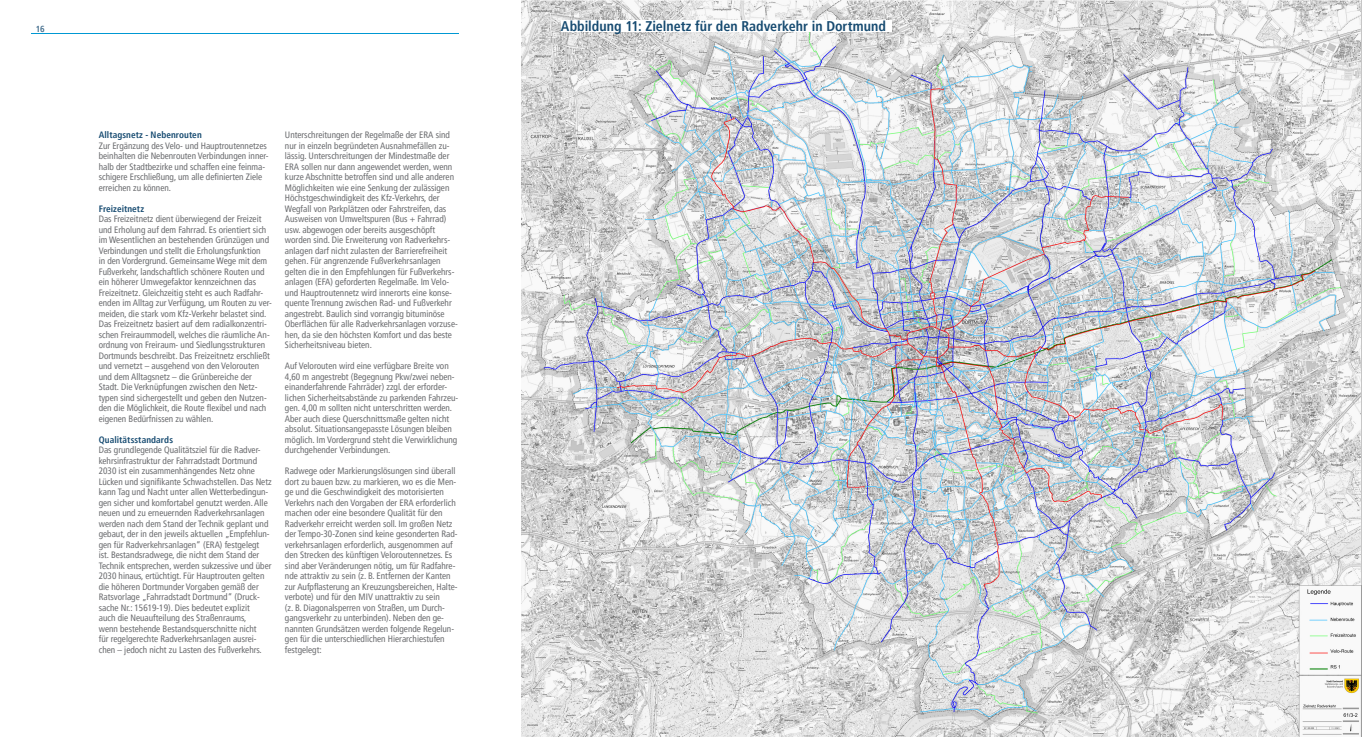
<style>
.page{position:relative;width:1362px;height:737px;background:#fff}
.page>*{position:absolute;margin:0;border:0;box-sizing:border-box;transform-origin:0 0}
.Überschrift_im_Text{font:700 condensed 14px "Frutiger LT Pro";color:#174b71}
.Text{font:condensed 9.19px/10.5px "Frutiger LT Pro";color:#6c6d70}
.Überschrift_im_Text-2{font:700 condensed 9.19px "Frutiger LT Pro";letter-spacing:.005em;color:#174b71}
.Text-2{font:700 condensed 9.19px "Frutiger LT Pro";letter-spacing:.01em;color:#174b71}
.t1{font:700 condensed 8.75px "Frutiger LT Pro";color:#456f8e}
</style>
<div class="page">
<hr style="left:32px;top:33px;width:426px;height:1px;background:#0098d3">
<img style="left:521px;top:0;width:840px;height:737px">
<div style="left:561px;top:20px;width:330px;height:12px;background:#fff"></div>
<p class="t1" style="left:36px;top:23px;width:11px">16</p>
<p class="Überschrift_im_Text-2" style="left:99px;top:129px;width:104px">Alltagsnetz - Nebenrouten</p>
<p class="Text" style="left:99px;top:140px;width:171px">Zur Ergänzung des Velo- und Hauptroutennetzes beinhalten die Nebenrouten Verbindungen inner&shy;halb der Stadtbezirke und schaffen eine feinma&shy;schigere Erschließung, um alle definierten Ziele erreichen zu können.</p>
<p class="Überschrift_im_Text-2" style="left:99px;top:203px;width:47px">Freizeitnetz</p>
<p class="Text" style="left:99px;top:214px;width:175px">Das Freizeitnetz dient überwiegend der Freizeit und Erholung auf dem Fahrrad. Es orientiert sich im Wesentlichen an bestehenden Grünzügen und Verbindungen und stellt die Erholungsfunktion<br>in den Vordergrund. Gemeinsame Wege mit dem Fußverkehr, landschaftlich schönere Routen und ein höherer Umwegefaktor kennzeichnen das Freizeitnetz. Gleichzeitig steht es auch Radfahr&shy;enden im Alltag zur Verfügung, um Routen zu ver&shy;meiden, die stark vom Kfz-Verkehr belastet sind.</p>
<p class="Text" style="left:99px;top:319px;width:172px">Das Freizeitnetz basiert auf dem radialkonzentri&shy;schen Freiraummodell, welches die räumliche An&shy;ordnung von Freiraum- und Siedlungsstrukturen Dortmunds beschreibt. Das Freizeitnetz erschließt und vernetzt – ausgehend von den Velorouten und dem Alltagsnetz – die Grünbereiche der Stadt. Die Verknüpfungen zwischen den Netz&shy;typen sind sichergestellt und geben den Nutzen&shy;den die Möglichkeit, die Route flexibel und nach eigenen Bedürfnissen zu wählen.</p>
<p class="Text-2" style="left:99px;top:434px;width:76px">Qualitätsstandards</p>
<p class="Text" style="left:99px;top:445px;width:174px">Das grundlegende Qualitätsziel für die Radver&shy;kehrsinfrastruktur der Fahrradstadt Dortmund 2030 ist ein zusammenhängendes Netz ohne Lücken und signifikante Schwachstellen. Das Netz kann Tag und Nacht unter allen Wetterbedingun&shy;gen sicher und komfortabel genutzt werden. Alle neuen und zu erneuernden Radverkehrsanlagen werden nach dem Stand der Technik geplant und gebaut, der in den jeweils aktuellen „Empfehlun&shy;gen für Radverkehrsanlagen“ (ERA) festgelegt ist. Bestandsradwege, die nicht dem Stand der Technik entsprechen, werden sukzessive und über 2030 hinaus, ertüchtigt. Für Hauptrouten gelten die höheren Dortmunder Vorgaben gemäß der Ratsvorlage „Fahrradstadt Dortmund“ (Druck&shy;sache Nr.: 15619-19). Dies bedeutet explizit<br>auch die Neuaufteilung des Straßenraums,<br>wenn bestehende Bestandsquerschnitte nicht<br>für regelgerechte Radverkehrsanlagen ausrei&shy;chen – jedoch nicht zu Lasten des Fußverkehrs.</p>
<p class="Text" style="left:285px;top:130px;width:174px">Unterschreitungen der Regelmaße der ERA sind nur in einzeln begründeten Ausnahmefällen zu&shy;lässig. Unterschreitungen der Mindestmaße der ERA sollen nur dann angewendet werden, wenn kurze Abschnitte betroffen sind und alle anderen Möglichkeiten wie eine Senkung der zulässigen Höchstgeschwindigkeit des Kfz-Verkehrs, der Wegfall von Parkplätzen oder Fahrstreifen, das Ausweisen von Umweltspuren (Bus + Fahrrad) usw. abgewogen oder bereits ausgeschöpft worden sind. Die Erweiterung von Radverkehrs&shy;anlagen darf nicht zulasten der Barrierefreiheit gehen. Für angrenzende Fußverkehrsanlagen gelten die in den Empfehlungen für Fußverkehrs&shy;anlagen (EFA) geforderten Regelmaße. Im Velo&shy;und Hauptroutennetz wird innerorts eine konse&shy;quente Trennung zwischen Rad- und Fußverkehr angestrebt. Baulich sind vorrangig bituminöse Oberflächen für alle Radverkehrsanlagen vorzuse&shy;hen, da sie den höchsten Komfort und das beste Sicherheitsniveau bieten.</p>
<p class="Text" style="left:285px;top:361px;width:175px">Auf Velorouten wird eine verfügbare Breite von 4,60 m angestrebt (Begegnung Pkw/zwei neben&shy;einanderfahrende Fahrräder) zzgl. der erforder&shy;lichen Sicherheitsabstände zu parkenden Fahrzeu&shy;gen. 4,00 m sollten nicht unterschritten werden.<br>Aber auch diese Querschnittsmaße gelten nicht absolut. Situationsangepasste Lösungen bleiben möglich. Im Vordergrund steht die Verwirklichung durchgehender Verbindungen.</p>
<p class="Text" style="left:285px;top:466px;width:174px">Radwege oder Markierungslösungen sind überall dort zu bauen bzw. zu markieren, wo es die Men&shy;ge und die Geschwindigkeit des motorisierten Verkehrs nach den Vorgaben der ERA erforderlich machen oder eine besondere Qualität für den Radverkehr erreicht werden soll. Im großen Netz der Tempo-30-Zonen sind keine gesonderten Rad&shy;verkehrsanlagen erforderlich, ausgenommen auf den Strecken des künftigen Veloroutennetzes. Es sind aber Veränderungen nötig, um für Radfahre&shy;nde attraktiv zu sein (z. B. Entfernen der Kanten zur Aufpflasterung an Kreuzungsbereichen, Halte&shy;verbote) und für den MIV unattraktiv zu sein</p>
<p class="Text" style="left:285px;top:602px;width:171px">(z. B. Diagonalsperren von Straßen, um Durch&shy;gangsverkehr zu unterbinden). Neben den ge&shy;nannten Grundsätzen werden folgende Regelun&shy;gen für die unterschiedlichen Hierarchiestufen festgelegt:</p>
<p class="Überschrift_im_Text" style="left:561px;top:18px;width:326px">Abbildung 11: Zielnetz für den Radverkehr in Dortmund</p>
</div>
